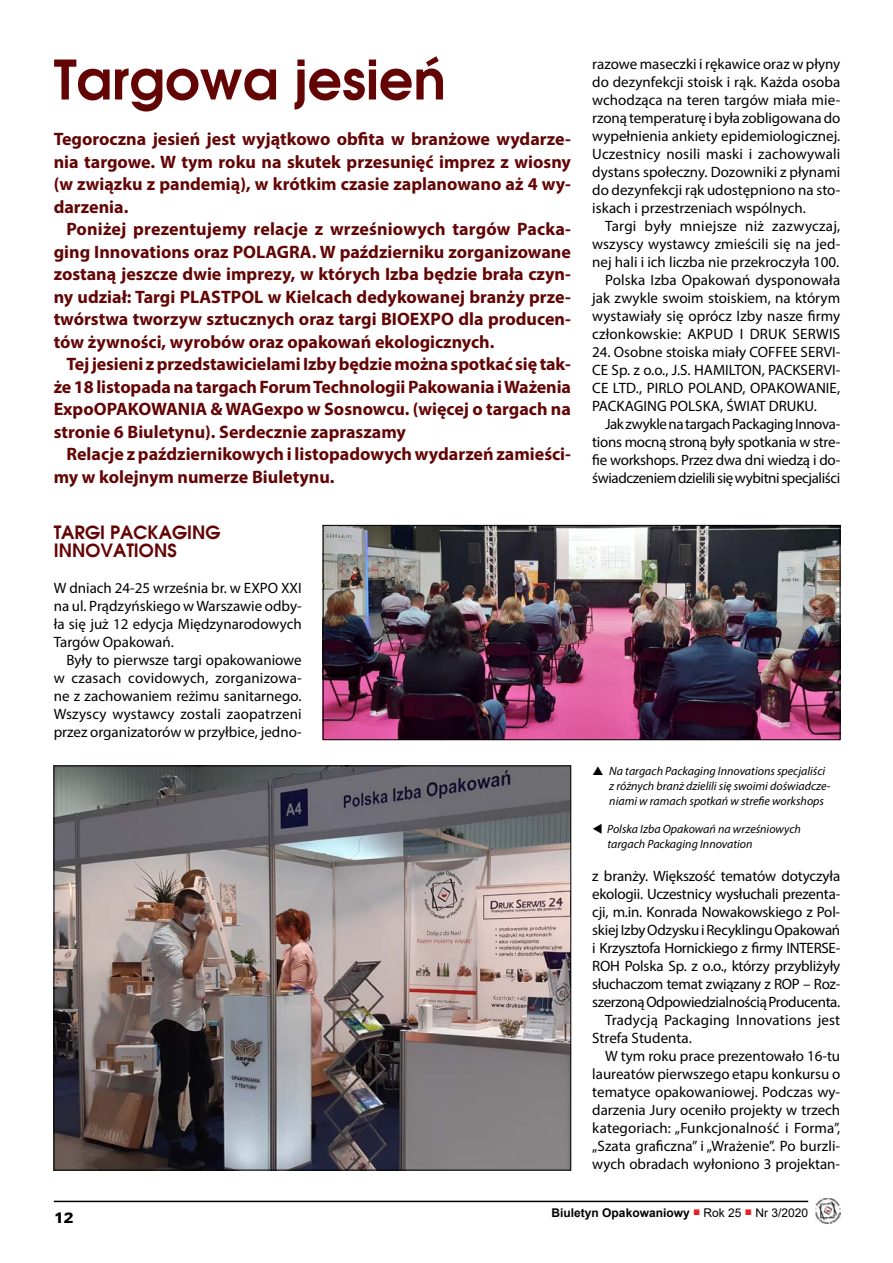
<style>
.page{position:relative;width:893px;height:1263px;background:#fff}
.page>*{position:absolute;margin:0;border:0;box-sizing:border-box;transform-origin:0 0}
.t1{font:700 54px "Avalon";color:#630505}
.t2{font:700 18px/22.5px "Myriad Pro";color:#630505;text-align:justify}
.t3{font:700 18px/18px "Avalon";color:#630505}
.t4{font:15px/18px "Myriad Pro";color:#000;text-align:justify}
.t5{font:15px "Myriad Pro";letter-spacing:-.02em;color:#000}
.t6{font:15px "Myriad Pro";letter-spacing:-.025em;color:#000}
.t7{font:15px "USA Black";color:#000}
.t8{font:italic 12px/15px "Myriad Pro";color:#000}
.t9{font:700 12px "Arial";color:#000}
.s1{font-weight:400;color:#ed1d24}
.s2{font-weight:400}
</style>
<div class="page">
<hr style="left:54px;top:1201px;width:754px;height:1px;background:#000">
<img style="left:815px;top:1198px;width:25px;height:25px">
<img style="left:56px;top:768px;width:513px;height:400px">
<img style="left:325px;top:527px;width:513px;height:211px">
<div style="left:323px;top:525px;width:517px;height:215px;border:1px solid #000"></div>
<h1 class="t1" style="left:54px;top:46px;width:394px">Targowa jesień</h1>
<p class="t2" style="left:54px;top:130px;width:519px">Tegoroczna jesień jest wyjątkowo obfita w branżowe wydarze&shy;nia targowe. W tym roku na skutek przesunięć imprez z wiosny (w związku z pandemią), w krótkim czasie zaplanowano aż 4 wy&shy;darzenia.</p>
<p class="t2" style="left:54px;top:220px;width:519px;text-indent:13px">Poniżej prezentujemy relacje z wrześniowych targów Packa&shy;ging Innovations oraz POLAGRA. W październiku zorganizowane zostaną jeszcze dwie imprezy, w których Izba będzie brała czyn&shy;ny udział: Targi PLASTPOL w Kielcach dedykowanej branży prze&shy;twórstwa tworzyw sztucznych oraz targi BIOEXPO dla producen&shy;tów żywności, wyrobów oraz opakowań ekologicznych.</p>
<p class="t2" style="left:54px;top:355px;width:519px;text-indent:13px">Tej jesieni z przedstawicielami Izby będzie można spotkać się tak&shy;że 18 listopada na targach Forum Technologii Pakowania i Ważenia ExpoOPAKOWANIA &amp; WAGexpo w Sosnowcu. (więcej o targach na stronie 6 Biuletynu). Serdecznie zapraszamy</p>
<p class="t2" style="left:54px;top:445px;width:519px;text-indent:13px">Relacje z październikowych i listopadowych wydarzeń zamieści&shy;my w kolejnym numerze Biuletynu.</p>
<p class="t3" style="left:54px;top:523px;width:168px">TARGI PACKAGING<br>INNOVATIONS</p>
<p class="t4" style="left:54px;top:580px;width:249px">W dniach 24-25 września br. w EXPO XXI na ul. Prądzyńskiego w Warszawie odby&shy;ła się już 12 edycja Międzynarodowych Targów Opakowań.</p>
<p class="t4" style="left:54px;top:652px;width:250px;text-indent:13px">Były to pierwsze targi opakowaniowe w czasach covidowych, zorganizowa&shy;ne z zachowaniem reżimu sanitarnego.<br>Wszyscy wystawcy zostali zaopatrzeni przez organizatorów w przyłbice, jedno-</p>
<p class="t4" style="left:592px;top:56px;width:250px">razowe maseczki i rękawice oraz w płyny do dezynfekcji stoisk i rąk. Każda osoba wchodząca na teren targów miała mie&shy;rzoną temperaturę i była zobligowana do wypełnienia ankiety epidemiologicznej.<br>Uczestnicy nosili maski i zachowywali dystans społeczny. Dozowniki z płynami do dezynfekcji rąk udostępniono na sto&shy;iskach i przestrzeniach wspólnych.</p>
<p class="t4" style="left:592px;top:218px;width:250px;text-align:right">Targi były mniejsze niż zazwyczaj, wszyscy wystawcy zmieścili się na jed&shy;nej hali i ich liczba nie przekroczyła 100.<br>Polska Izba Opakowań dysponowała jak zwykle swoim stoiskiem, na którym wystawiały się oprócz Izby nasze firmy członkowskie: AKPUD I DRUK SERWIS</p>
<p class="t4" style="left:592px;top:344px;width:250px">24. Osobne stoiska miały COFFEE SERVI-CE Sp. z o.o., J.S. HAMILTON, PACKSERVI-CE LTD., PIRLO POLAND, OPAKOWANIE, PACKAGING POLSKA, ŚWIAT DRUKU.</p>
<p class="t4" style="left:592px;top:416px;width:250px;text-indent:13px">Jak zwykle na targach Packaging Innova&shy;tions mocną stroną były spotkania w stre&shy;fie workshops. Przez dwa dni wiedzą i do&shy;świadczeniem dzielili się wybitni specjaliści</p>
<p class="t8" style="left:609px;top:764px;width:223px">Na targach Packaging Innovations specjaliści z różnych branż dzielili się swoimi doświadcze&shy;niami w ramach spotkań w strefie workshops</p>
<p class="t8" style="left:607px;top:823px;width:195px;text-indent:-15px">▼ Polska Izba Opakowań na wrześniowych targach Packaging Innovation</p>
<p class="t4" style="left:592px;top:868px;width:249px">z branży. Większość tematów dotyczyła</p>
<p class="t4" style="left:592px;top:886px;width:249px">ekologii. Uczestnicy wysłuchali prezenta-</p>
<p class="t4" style="left:592px;top:904px;width:249px">cji, m.in. Konrada Nowakowskiego z Pol-</p>
<p class="t5" style="left:592px;top:924px;width:249px">skiej Izby Odzysku i Recyklingu Opakowań</p>
<p class="t5" style="left:592px;top:942px;width:250px">i Krzysztofa Hornickiego z firmy INTERSE-</p>
<p class="t4" style="left:592px;top:958px;width:249px">ROH Polska Sp. z o.o., którzy przybliżyły</p>
<p class="t5" style="left:592px;top:978px;width:250px">słuchaczom temat związany z ROP – Roz-</p>
<p class="t6" style="left:592px;top:996px;width:249px">szerzoną Odpowiedzialnością Producenta.</p>
<p class="t4" style="left:605px;top:1012px;width:237px">Tradycją Packaging Innovations jest</p>
<p class="t4" style="left:592px;top:1030px;width:101px">Strefa Studenta.</p>
<p class="t4" style="left:605px;top:1048px;width:237px">W tym roku prace prezentowało 16-tu</p>
<p class="t4" style="left:592px;top:1066px;width:249px">laureatów pierwszego etapu konkursu o</p>
<p class="t4" style="left:592px;top:1084px;width:249px">tematyce opakowaniowej. Podczas wy-</p>
<p class="t4" style="left:592px;top:1102px;width:249px">darzenia Jury oceniło projekty w trzech</p>
<p class="t4" style="left:592px;top:1120px;width:250px">kategoriach: „Funkcjonalność i Forma”,</p>
<p class="t4" style="left:592px;top:1138px;width:249px">„Szata graficzna” i „Wrażenie”. Po burzli-</p>
<p class="t4" style="left:592px;top:1156px;width:249px">wych obradach wyłoniono 3 projektan-</p>
<p class="t7" style="left:54px;top:1209px;width:22px">12</p>
<p class="t9" style="left:552px;top:1206px;width:258px">Biuletyn Opakowaniowy <span class="s1">■</span> <span class="s2">Rok 25</span> <span class="s1">■</span> <span class="s2">Nr 3/2020</span></p>
</div>
